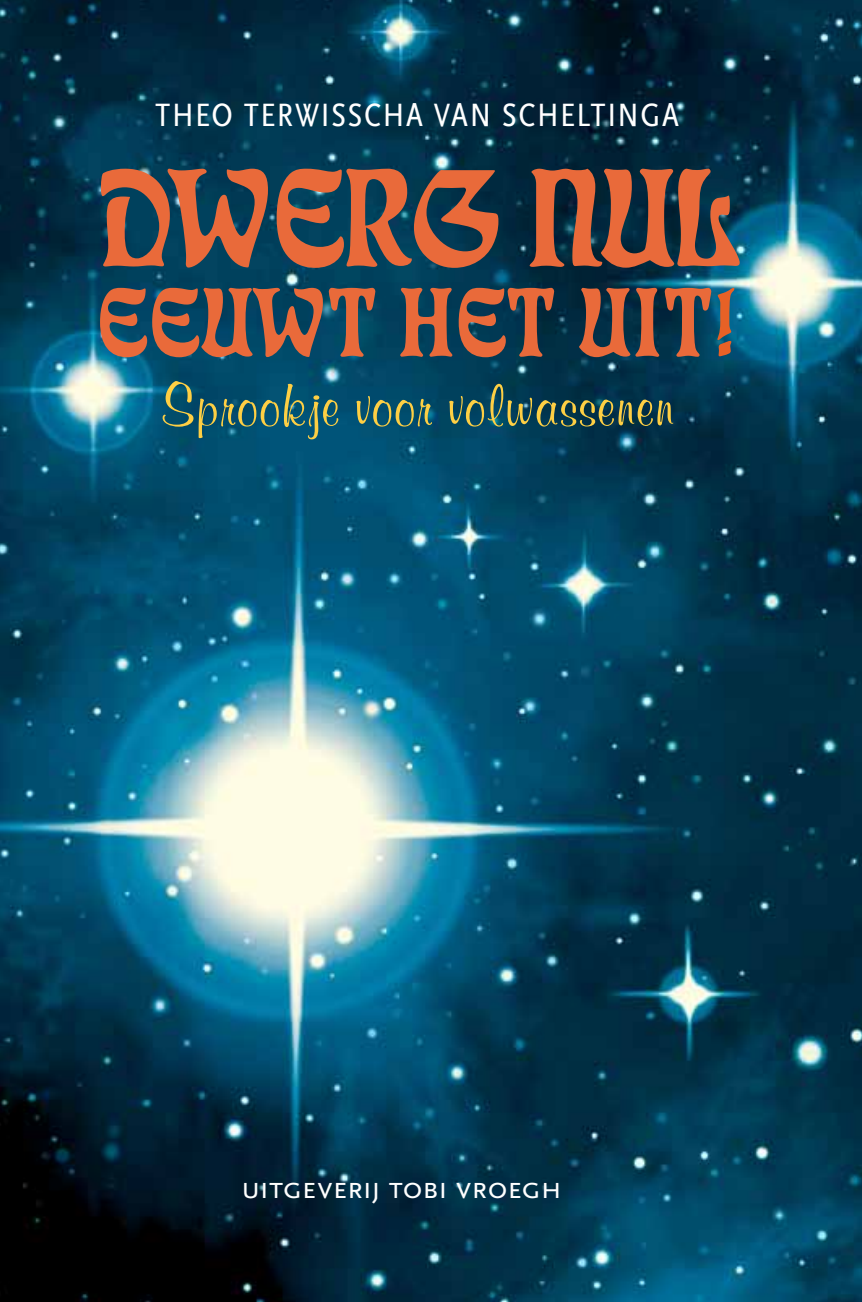
<style>
.page{position:relative;width:862px;height:1302px;background:#fff}
.page>*{position:absolute;margin:0;border:0;box-sizing:border-box;transform-origin:0 0}
.t1{font:135px "Freeform 710 BT";letter-spacing:-.02em;color:#e96a3a}
.t2{font:94.5px "Freeform 710 BT";letter-spacing:.01em;color:#e96a3a}
.t3{font:700 60.75px "Murray Hill BT";letter-spacing:.01em;color:#fecf44}
.t4{font:33.75px "Scala Sans Regular Con";letter-spacing:.045em;color:#fff}
.t5{font:31.5px "Scala Sans Caps";letter-spacing:-.015em;color:#fff}
.s1{color:#e76126}
</style>
<div class="page">
<img style="left:0;top:0;width:861px;height:1301px">
<p class="t4" style="left:155px;top:97px;width:525px">THEO TERWISSCHA VAN SCHELTINGA</p>
<h1 class="t1" style="left:97px;top:140px;width:640px">DWERG NUL</h1>
<h2 class="t2" style="left:96px;top:267px;width:643px">EEUWT HET UIT<span class="s1">!</span></h2>
<h3 class="t3" style="left:160px;top:367px;width:514px">Sprookje voor volwassenen</h3>
<p class="t5" style="left:241px;top:1170px;width:322px">uitgeverij tobi vroegh</p>
</div>
